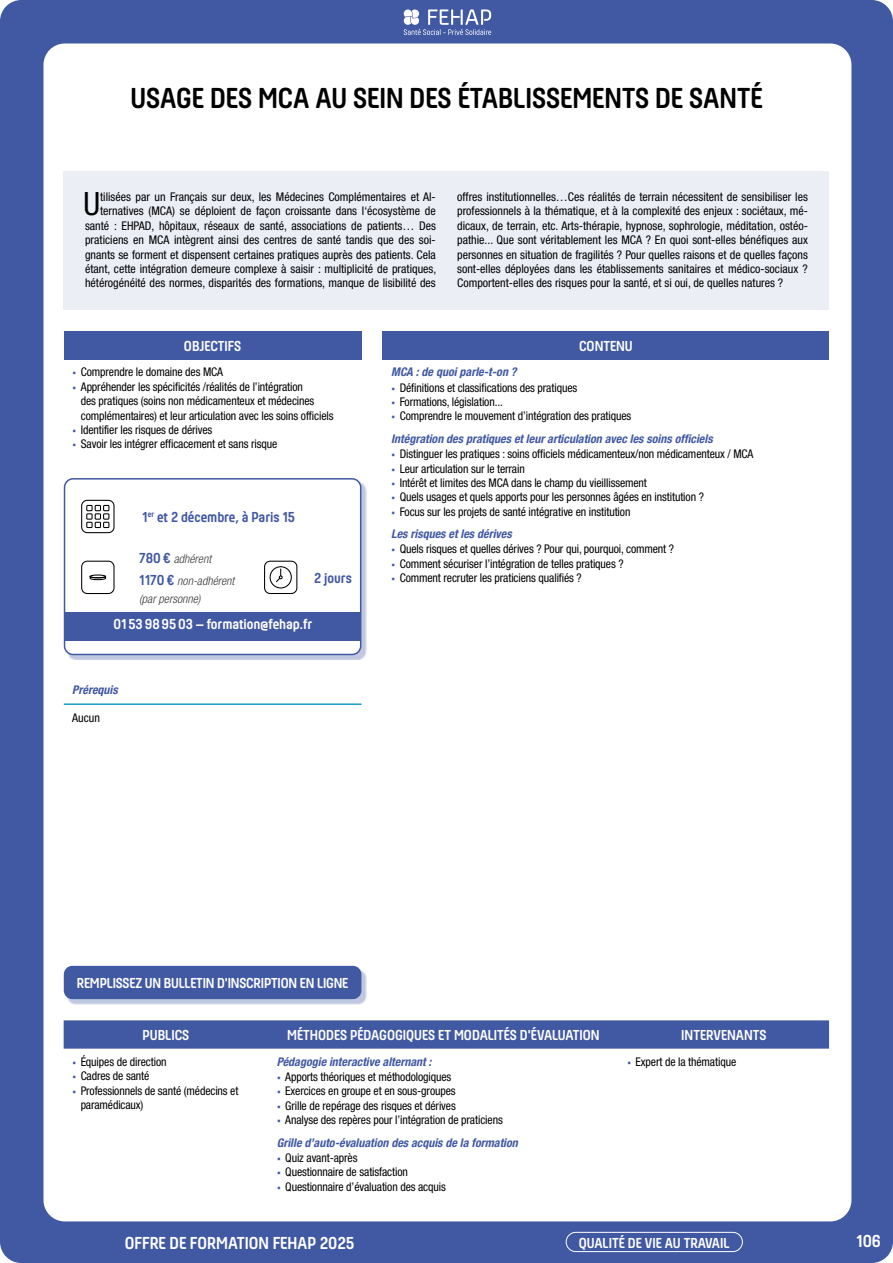
<style>
.page{position:relative;width:893px;height:1263px;background:#4158a3}
.page>*{position:absolute;margin:0;border:0;box-sizing:border-box;transform-origin:0 0}
.t1{font:condensed 32.1px "Helvetica Neue LT Pro";color:#000}
.t2{font:700 30px "Hansom FY";color:#000}
.t3{font:700 18px "Hansom FY";color:#fff}
.t4{font:700 15px "Hansom FY";color:#fff}
.t5{font:700 15px "Hansom FY";color:#4158a3}
.t6{font:condensed 12px/14.4px "Helvetica Neue LT Pro";letter-spacing:-.01em;color:#000}
.t7{font:italic 700 condensed 12px/22.5px "Helvetica Neue LT Pro";color:#4158a3}
.t8{font:italic 300 condensed 12px/22.2px "Helvetica Neue LT Pro";color:#3c3c3b}
.s1{font-family:"Acumin Variable Concept";font-stretch:normal;color:#4158a3}
.s2{font-family:"Hansom FY";font-weight:700;font-style:normal;font-stretch:normal;font-size:15px;color:#4158a3}
.s3{font-family:"Acumin Variable Concept";font-weight:400;font-style:normal;font-stretch:normal}
.s4{font-weight:400;font-style:normal;color:#000}
.s5{font-weight:700;font-style:italic;color:#4158a3}
</style>
<div class="page">
<div style="left:43px;top:43px;width:808px;height:1178px;background:#fff;border-radius:21px"></div>
<svg style="left:404px;top:9px;width:87px;height:26px"></svg>
<div style="left:566px;top:1232px;width:177px;height:20px;border:1px solid #fff;border-radius:10px"></div>
<div style="left:64px;top:1020px;width:765px;height:29px;background:#4158a3"></div>
<div style="left:383px;top:331px;width:446px;height:28px;background:#4158a3"></div>
<div style="left:64px;top:331px;width:297px;height:28px;background:#4158a3"></div>
<div style="left:64px;top:171px;width:765px;height:139px;background:#eceef6"></div>
<hr style="left:64px;top:703px;width:297px;height:2px;background:#169dc6">
<div style="left:67px;top:969px;width:300px;height:36px;background:#4158a3;opacity:.33"></div>
<div style="left:64px;top:966px;width:297px;height:33px;background:#4158a3;border-radius:9px"></div>
<div style="left:68px;top:483px;width:299px;height:177px;background:#4158a3;opacity:.33"></div>
<div style="left:65px;top:479px;width:296px;height:175px;background:#fff;border-radius:9px"></div>
<div style="left:65px;top:612px;width:295px;height:28px;background:#4158a3"></div>
<div style="left:81px;top:500px;width:34px;height:33px;border:1px solid #000;border-radius:6px"></div>
<div style="left:86px;top:505px;width:7px;height:6px;border:1px solid #000"></div>
<svg style="left:95px;top:505px;width:14px;height:6px"></svg>
<div style="left:86px;top:513px;width:7px;height:7px;border:1px solid #000"></div>
<div style="left:95px;top:513px;width:6px;height:7px;border:1px solid #000"></div>
<div style="left:103px;top:513px;width:6px;height:7px;border:1px solid #000"></div>
<div style="left:86px;top:522px;width:7px;height:6px;border:1px solid #000"></div>
<svg style="left:95px;top:522px;width:14px;height:6px"></svg>
<div style="left:81px;top:561px;width:34px;height:33px;border:1px solid #000;border-radius:6px"></div>
<div style="left:90px;top:574px;width:16px;height:4px;border:1px solid #000;border-radius:50%"></div>
<svg style="left:89px;top:575px;width:18px;height:6px"></svg>
<div style="left:270px;top:566px;width:22px;height:22px;border:1px solid #000;border-radius:50%"></div>
<svg style="left:276px;top:569px;width:7px;height:14px"></svg>
<div style="left:264px;top:561px;width:33px;height:33px;border:1px solid #000;border-radius:6px"></div>
<div style="left:64px;top:478px;width:297px;height:177px;border:2px solid #4158a3;border-radius:9px"></div>
<h2 class="t2" style="left:130px;top:80px;width:634px">USAGE DES MCA AU SEIN DES ÉTABLISSEMENTS DE SANTÉ</h2>
<p class="t6" style="left:85px;top:189px;width:353px;text-align:right">tilisées par un Français sur deux, les Médecines Complémentaires et Al&shy;ternatives (MCA) se déploient de façon croissante dans l‘écosystème de santé : EHPAD, hôpitaux, réseaux de santé, associations de patients… Des praticiens en MCA intègrent ainsi des centres de santé tandis que des soi&shy;gnants se forment et dispensent certaines pratiques auprès des patients. Cela étant, cette intégration demeure complexe à saisir : multiplicité de pratiques, hétérogénéité des normes, disparités des formations, manque de lisibilité des</p>
<p class="t6" style="left:457px;top:189px;width:352px;text-align:justify">offres institutionnelles…Ces réalités de terrain nécessitent de sensibiliser les professionnels à la thématique, et à la complexité des enjeux : sociétaux, mé&shy;dicaux, de terrain, etc. Arts-thérapie, hypnose, sophrologie, méditation, ostéo&shy;pathie... Que sont véritablement les MCA ? En quoi sont-elles bénéfiques aux personnes en situation de fragilités ? Pour quelles raisons et de quelles façons sont-elles déployées dans les établissements sanitaires et médico-sociaux ?<br>Comportent-elles des risques pour la santé, et si oui, de quelles natures ?</p>
<h1 class="t1" style="left:83px;top:185px;width:18px">U</h1>
<p class="t4" style="left:184px;top:337px;width:59px">OBJECTIFS</p>
<p class="t6" style="left:72px;top:365px;width:152px"><span class="s1">•</span> Comprendre le domaine des MCA</p>
<p class="t6" style="left:81px;top:379px;width:254px;text-indent:-9px"><span class="s1">•</span> Appréhender les spécificités /réalités de l’intégration<br>des pratiques (soins non médicamenteux et médecines complémentaires) et leur articulation avec les soins officiels</p>
<p class="t6" style="left:72px;top:422px;width:142px"><span class="s1">•</span> Identifier les risques de dérives</p>
<p class="t6" style="left:72px;top:437px;width:206px"><span class="s1">•</span> Savoir les intégrer efficacement et sans risque</p>
<p class="t5" style="left:142px;top:508px;width:154px">1<sup>er</sup> et 2 décembre, à Paris 15</p>
<p class="t8" style="left:139px;top:547px;width:97px"><span class="s2">780€</span> adhérent<br><span class="s2">1170€</span> non-adhérent</p>
<p class="t8" style="left:139px;top:588px;width:63px">(par personne)</p>
<p class="t5" style="left:314px;top:569px;width:39px">2 jours</p>
<p class="t4" style="left:113px;top:615px;width:200px">01 53989503 – formation@fehap.fr</p>
<p class="t7" style="left:72px;top:678px;width:47px">Prérequis</p>
<p class="t6" style="left:72px;top:710px;width:29px">Aucun</p>
<p class="t4" style="left:579px;top:337px;width:55px">CONTENU</p>
<p class="t7" style="left:391px;top:361px;width:127px">MCA : de quoi parle-t-on ?</p>
<p class="t6" style="left:391px;top:380px;width:188px"><span class="s1">•</span> Définitions et classifications des pratiques</p>
<p class="t6" style="left:391px;top:394px;width:113px"><span class="s1">•</span> Formations, législation...</p>
<p class="t7" style="left:391px;top:405px;width:323px"><span class="s3">•</span> <span class="s4">Comprendre le mouvement d’intégration des pratiques<br></span>Intégration des pratiques et leur articulation avec les soins officiels</p>
<p class="t6" style="left:391px;top:446px;width:364px"><span class="s1">•</span> Distinguer les pratiques : soins officiels médicamenteux/non médicamenteux / MCA</p>
<p class="t6" style="left:391px;top:461px;width:135px"><span class="s1">•</span> Leur articulation sur le terrain</p>
<p class="t6" style="left:391px;top:475px;width:257px"><span class="s1">•</span> Intérêt et limites des MCA dans le champ du vieillissement</p>
<p class="t6" style="left:391px;top:490px;width:314px"><span class="s1">•</span> Quels usages et quels apports pour les personnes âgées en institution ?</p>
<p class="t6" style="left:391px;top:500px;width:241px;line-height:22.5px"><span class="s1">•</span> Focus sur les projets de santé intégrative en institution<br><span class="s5">Les risques et les dérives</span></p>
<p class="t6" style="left:391px;top:542px;width:284px"><span class="s1">•</span> Quels risques et quelles dérives ? Pour qui, pourquoi, comment ?</p>
<p class="t6" style="left:391px;top:556px;width:234px"><span class="s1">•</span> Comment sécuriser l’intégration de telles pratiques ?</p>
<p class="t6" style="left:391px;top:571px;width:192px"><span class="s1">•</span> Comment recruter les praticiens qualifiés ?</p>
<p class="t4" style="left:77px;top:974px;width:273px">REMPLISSEZ UN BULLETIN D'INSCRIPTION EN LIGNE</p>
<p class="t4" style="left:143px;top:1026px;width:48px">PUBLICS</p>
<p class="t4" style="left:287px;top:1026px;width:314px">MÉTHODES PÉDAGOGIQUES ET MODALITÉS D'ÉVALUATION</p>
<p class="t4" style="left:681px;top:1026px;width:87px">INTERVENANTS</p>
<p class="t6" style="left:72px;top:1054px;width:96px"><span class="s1">•</span> Équipes de direction</p>
<p class="t6" style="left:72px;top:1068px;width:79px"><span class="s1">•</span> Cadres de santé</p>
<p class="t6" style="left:81px;top:1083px;width:159px;text-indent:-9px"><span class="s1">•</span> Professionnels de santé (médecins et paramédicaux)</p>
<p class="t6" style="left:627px;top:1054px;width:111px"><span class="s1">•</span> Expert de la thématique</p>
<p class="t7" style="left:277px;top:1050px;width:156px">Pédagogie interactive alternant :</p>
<p class="t6" style="left:277px;top:1069px;width:176px"><span class="s1">•</span> Apports théoriques et méthodologiques</p>
<p class="t6" style="left:277px;top:1084px;width:180px"><span class="s1">•</span> Exercices en groupe et en sous-groupes</p>
<p class="t6" style="left:277px;top:1098px;width:181px"><span class="s1">•</span> Grille de repérage des risques et dérives</p>
<p class="t6" style="left:277px;top:1108px;width:243px;line-height:22.5px"><span class="s1">•</span> Analyse des repères pour l’intégration de praticiens<br><span class="s5">Grille d’auto-évaluation des acquis de la formation</span></p>
<p class="t6" style="left:277px;top:1150px;width:82px"><span class="s1">•</span> Quiz avant-après</p>
<p class="t6" style="left:277px;top:1165px;width:133px"><span class="s1">•</span> Questionnaire de satisfaction</p>
<p class="t6" style="left:277px;top:1179px;width:171px"><span class="s1">•</span> Questionnaire d’évaluation des acquis</p>
<h3 class="t3" style="left:125px;top:1232px;width:231px">OFFRE DE FORMATION FEHAP 2025</h3>
<p class="t4" style="left:579px;top:1234px;width:152px">QUALITÉ DE VIE AU TRAVAIL</p>
<h3 class="t3" style="left:856px;top:1230px;width:26px">106</h3>
</div>
